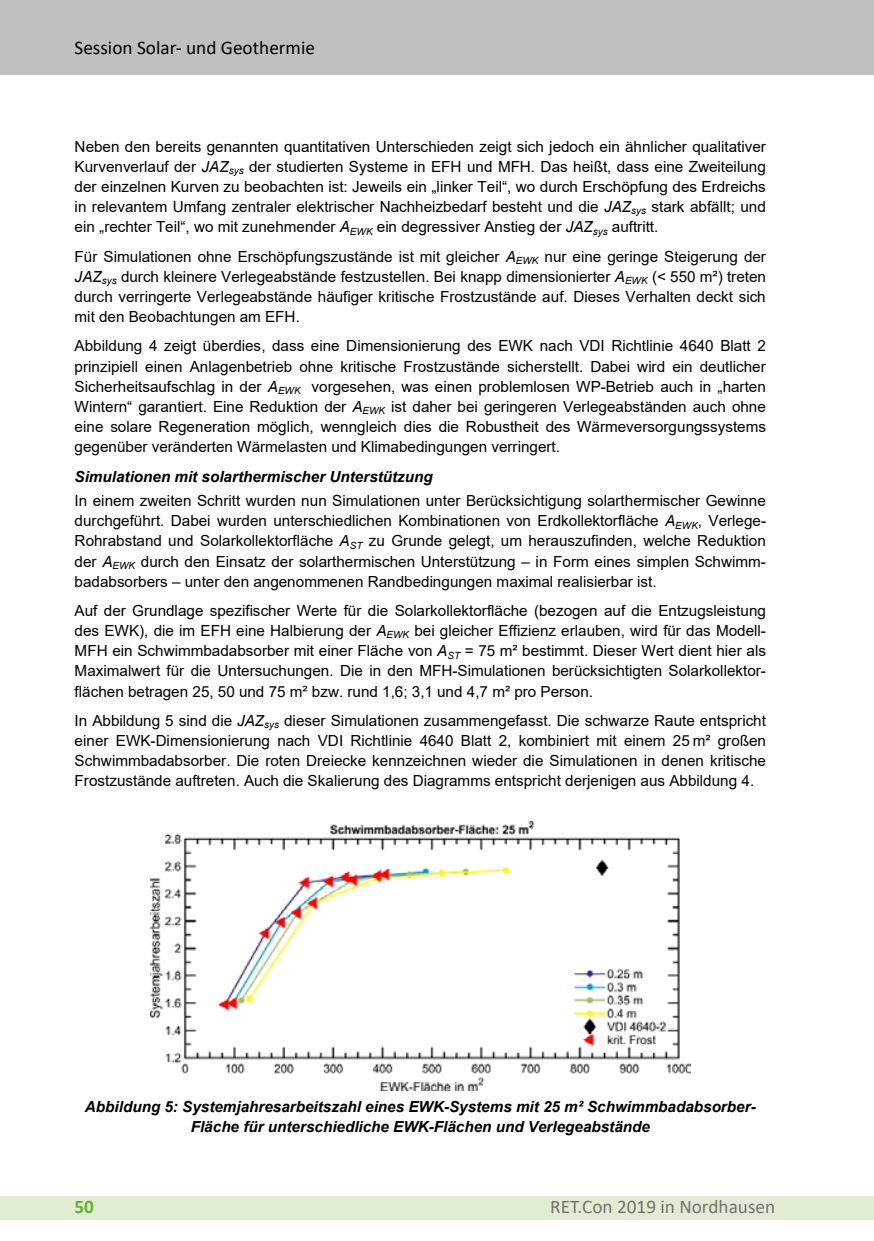
<style>
.page{position:relative;width:874px;height:1241px;background:#fff}
.page>*{position:absolute;margin:0;border:0;box-sizing:border-box;transform-origin:0 0}
.t1{font:19.25px "Calibri";color:#000}
.t2{font:19.25px "Calibri";color:#727271}
.t3{font:700 19.25px "Calibri";color:#65b32e}
.t4{font:15.22px/20.1px "Arial";color:#000;text-align:justify}
.t5{font:italic 700 15.22px/20.1px "Arial";color:#000;text-align:center}
.s1{font-style:italic}
</style>
<div class="page">
<div style="left:0;top:1196px;width:873px;height:23px;background:#e1edd2"></div>
<div style="left:0;top:0;width:873px;height:74px;background:#c1c0c0"></div>
<img style="left:150px;top:821px;width:539px;height:268px">
<p class="t1" style="left:74px;top:34px;width:242px">Session Solar- und Geothermie</p>
<p class="t4" style="left:75px;top:136px;width:692px">Neben den bereits genannten quantitativen Unterschieden zeigt sich jedoch ein ähnlicher qualitativer Kurvenverlauf der <span class="s1">JAZ</span><sub>sys</sub> der studierten Systeme in EFH und MFH. Das heißt, dass eine Zweiteilung der einzelnen Kurven zu beobachten ist: Jeweils ein „linker Teil“, wo durch Erschöpfung des Erdreichs in relevantem Umfang zentraler elektrischer Nachheizbedarf besteht und die <span class="s1">JAZ</span><sub>sys</sub> stark abfällt; und ein „rechter Teil“, wo mit zunehmender <span class="s1">A</span><sub>EWK</sub> ein degressiver Anstieg der <span class="s1">JAZ</span><sub>sys</sub> auftritt.</p>
<p class="t4" style="left:75px;top:246px;width:692px">Für Simulationen ohne Erschöpfungszustände ist mit gleicher <span class="s1">A</span><sub>EWK</sub> nur eine geringe Steigerung der <span class="s1">JAZ</span><sub>sys</sub> durch kleinere Verlegeabstände festzustellen. Bei knapp dimensionierter <span class="s1">A</span><sub>EWK</sub> (&lt; 550 m²) treten durch verringerte Verlegeabstände häufiger kritische Frostzustände auf. Dieses Verhalten deckt sich mit den Beobachtungen am EFH.</p>
<p class="t4" style="left:75px;top:336px;width:692px">Abbildung 4 zeigt überdies, dass eine Dimensionierung des EWK nach VDI Richtlinie 4640 Blatt 2 prinzipiell einen Anlagenbetrieb ohne kritische Frostzustände sicherstellt. Dabei wird ein deutlicher Sicherheitsaufschlag in der <span class="s1">A</span><sub>EWK</sub> vorgesehen, was einen problemlosen WP-Betrieb auch in „harten Wintern“ garantiert. Eine Reduktion der <span class="s1">A</span><sub>EWK</sub> ist daher bei geringeren Verlegeabständen auch ohne eine solare Regeneration möglich, wenngleich dies die Robustheit des Wärmeversorgungssystems gegenüber veränderten Wärmelasten und Klimabedingungen verringert.</p>
<p class="t5" style="left:75px;top:466px;width:359px">Simulationen mit solarthermischer Unterstützung</p>
<p class="t4" style="left:75px;top:490px;width:692px">In einem zweiten Schritt wurden nun Simulationen unter Berücksichtigung solarthermischer Gewinne durchgeführt. Dabei wurden unterschiedlichen Kombinationen von Erdkollektorfläche <span class="s1">A</span><sub>EWK</sub>, Verlege-Rohrabstand und Solarkollektorfläche <span class="s1">A</span><sub>ST</sub> zu Grunde gelegt, um herauszufinden, welche Reduktion der <span class="s1">A</span><sub>EWK</sub> durch den Einsatz der solarthermischen Unterstützung – in Form eines simplen Schwimm&shy;badabsorbers – unter den angenommenen Randbedingungen maximal realisierbar ist.</p>
<p class="t4" style="left:75px;top:600px;width:692px">Auf der Grundlage spezifischer Werte für die Solarkollektorfläche (bezogen auf die Entzugsleistung des EWK), die im EFH eine Halbierung der <span class="s1">A</span><sub>EWK</sub> bei gleicher Effizienz erlauben, wird für das Modell-MFH ein Schwimmbadabsorber mit einer Fläche von <span class="s1">A</span><sub>ST</sub> = 75 m² bestimmt. Dieser Wert dient hier als Maximalwert für die Untersuchungen. Die in den MFH-Simulationen berücksichtigten Solarkollektor&shy;flächen betragen 25, 50 und 75 m² bzw. rund 1,6; 3,1 und 4,7 m² pro Person.</p>
<p class="t4" style="left:75px;top:710px;width:692px">In Abbildung 5 sind die <span class="s1">JAZ</span><sub>sys</sub> dieser Simulationen zusammengefasst. Die schwarze Raute entspricht einer EWK-Dimensionierung nach VDI Richtlinie 4640 Blatt 2, kombiniert mit einem 25 m² großen Schwimmbadabsorber. Die roten Dreiecke kennzeichnen wieder die Simulationen in denen kritische Frostzustände auftreten. Auch die Skalierung des Diagramms entspricht derjenigen aus Abbildung 4.</p>
<p class="t5" style="left:85px;top:1096px;width:672px">Abbildung 5: Systemjahresarbeitszahl eines EWK-Systems mit 25 m² Schwimmbadabsorber-<br>Fläche für unterschiedliche EWK-Flächen und Verlegeabstände</p>
<p class="t3" style="left:74px;top:1192px;width:21px">50</p>
<p class="t2" style="left:550px;top:1193px;width:226px">RET.Con 2019 in Nordhausen</p>
</div>
